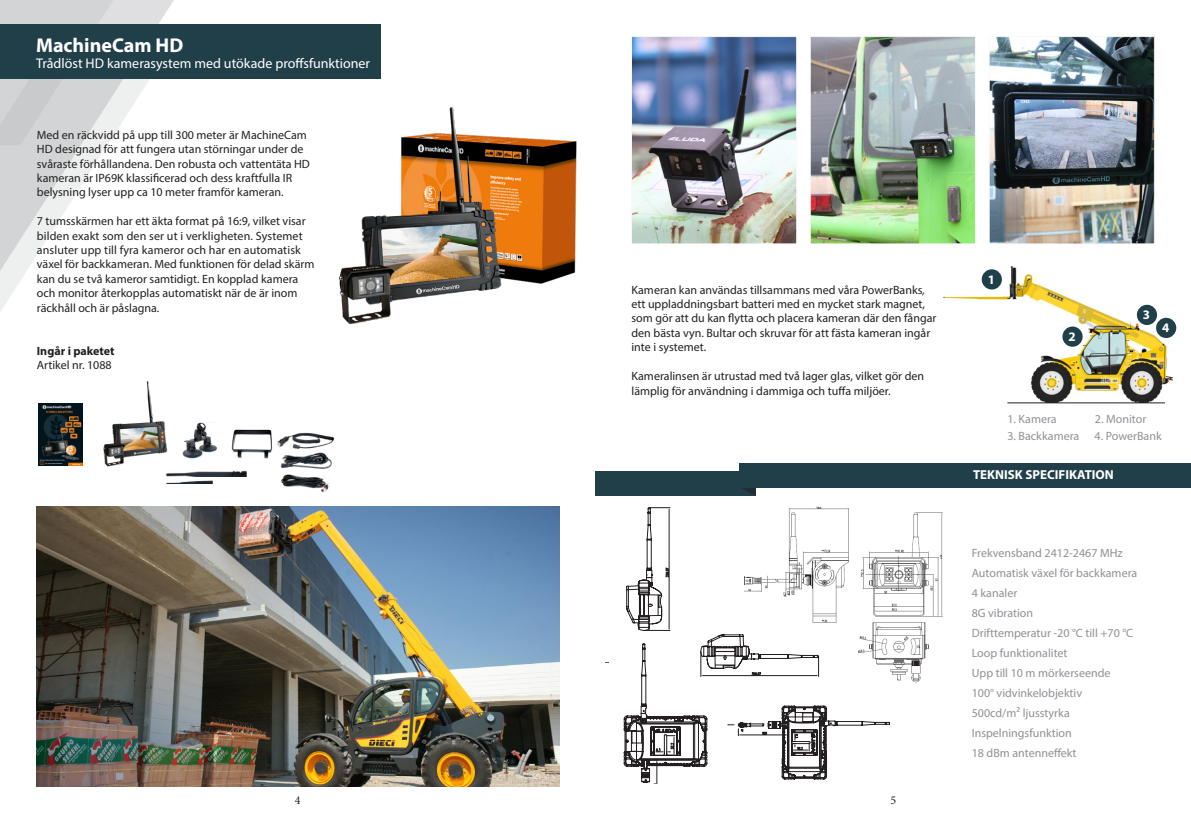
<style>
.page{position:relative;width:1191px;height:823px;background:#fff}
.page>*{position:absolute;margin:0;border:0;box-sizing:border-box;transform-origin:0 0}
.t1{font:700 20px "Myriad Pro";color:#fff}
.t2{font:14px "Myriad Pro";color:#fff}
.t3{font:700 13px "Myriad Pro";color:#fff}
.t4{font:12px/14.4px "Myriad Pro";color:#231f20}
.t5{font:12px "Myriad Pro";color:#919096}
.t6{font:700 12px "Myriad Pro";color:#231f20}
.t7{font:12px "Minion Pro";color:#231f20}
</style>
<div class="page">
<svg style="left:0;top:145px;width:107px;height:167px"></svg>
<svg style="left:0;top:0;width:174px;height:145px"></svg>
<img style="left:510px;top:137px;width:67px;height:147px">
<img style="left:633px;top:38px;width:162px;height:204px">
<div style="left:631px;top:36px;width:166px;height:208px;border:1px solid #f9f9f9"></div>
<img style="left:812px;top:38px;width:162px;height:204px">
<div style="left:810px;top:36px;width:166px;height:208px;border:1px solid #f9f9f9"></div>
<img style="left:990px;top:38px;width:162px;height:204px">
<div style="left:988px;top:36px;width:166px;height:208px;border:1px solid #f9f9f9"></div>
<img style="left:36px;top:506px;width:523px;height:280px">
<div style="left:595px;top:471px;width:161px;height:24px;background:#213f49"></div>
<div style="left:739px;top:462px;width:452px;height:25px;background:#213f49"></div>
<img style="left:944px;top:266px;width:228px;height:136px">
<div style="left:0;top:24px;width:380px;height:55px;background:#213f49"></div>
<img style="left:889px;top:512px;width:54px;height:171px">
<img style="left:103px;top:381px;width:65px;height:86px">
<img style="left:167px;top:480px;width:45px;height:3px">
<img style="left:166px;top:470px;width:81px;height:6px">
<img style="left:277px;top:432px;width:58px;height:17px">
<img style="left:182px;top:422px;width:35px;height:37px">
<img style="left:38px;top:403px;width:45px;height:62px">
<img style="left:232px;top:429px;width:40px;height:29px">
<img style="left:281px;top:452px;width:51px;height:17px">
<img style="left:281px;top:474px;width:48px;height:18px">
<div style="left:981px;top:269px;width:21px;height:20px;background:#213f49;border-radius:50%"></div>
<div style="left:1062px;top:326px;width:20px;height:20px;background:#213f49;border-radius:50%"></div>
<div style="left:1136px;top:304px;width:21px;height:21px;background:#213f49;border-radius:50%"></div>
<div style="left:1156px;top:317px;width:20px;height:21px;background:#213f49;border-radius:50%"></div>
<hr style="left:1007px;top:402px;width:158px;height:1px;background:#231f20">
<img style="left:338px;top:107px;width:172px;height:218px">
<svg style="left:606px;top:487px;width:283px;height:297px"></svg>
<p class="t1" style="left:36px;top:32px;width:149px">MachineCam HD</p>
<p class="t2" style="left:36px;top:55px;width:336px">Trådlöst HD kamerasystem med utökade proffsfunktioner</p>
<p class="t4" style="left:37px;top:127px;width:274px">Med en räckvidd på upp till 300 meter är MachineCam HD designad för att fungera utan störningar under de svåraste förhållandena. Den robusta och vattentäta HD kameran är IP69K klassificerad och dess kraftfulla IR</p>
<p class="t4" style="left:37px;top:185px;width:248px">belysning lyser upp ca 10 meter framför kameran.</p>
<p class="t4" style="left:37px;top:214px;width:270px">7 tumsskärmen har ett äkta format på 16:9, vilket visar bilden exakt som den ser ut i verkligheten. Systemet</p>
<p class="t4" style="left:37px;top:242px;width:279px">ansluter upp till fyra kameror och har en automatisk växel för backkameran. Med funktionen för delad skärm kan du se två kameror samtidigt. En kopplad kamera och monitor återkopplas automatiskt när de är inom räckhåll och är påslagna.</p>
<p class="t6" style="left:37px;top:343px;width:79px">Ingår i paketet</p>
<p class="t4" style="left:37px;top:358px;width:76px">Artikel nr. 1088</p>
<p class="t4" style="left:631px;top:282px;width:295px">Kameran kan användas tillsammans med våra PowerBanks,</p>
<p class="t4" style="left:631px;top:296px;width:295px">ett uppladdningsbart batteri med en mycket stark magnet,</p>
<p class="t4" style="left:631px;top:311px;width:306px">som gör att du kan flytta och placera kameran där den fångar</p>
<p class="t4" style="left:631px;top:325px;width:300px">den bästa vyn. Bultar och skruvar för att fästa kameran ingår</p>
<p class="t4" style="left:631px;top:340px;width:76px">inte i systemet.</p>
<p class="t4" style="left:631px;top:368px;width:294px">Kameralinsen är utrustad med två lager glas, vilket gör den</p>
<p class="t4" style="left:631px;top:383px;width:261px">lämplig för användning i dammiga och tuffa miljöer.</p>
<p class="t7" style="left:295px;top:791px;width:7px">4</p>
<p class="t7" style="left:890px;top:791px;width:7px">5</p>
<p class="t3" style="left:987px;top:271px;width:9px">1</p>
<p class="t3" style="left:1068px;top:328px;width:9px">2</p>
<p class="t3" style="left:1142px;top:306px;width:9px">3</p>
<p class="t3" style="left:1162px;top:319px;width:9px">4</p>
<p class="t5" style="left:1007px;top:411px;width:51px">1. Kamera</p>
<p class="t5" style="left:1094px;top:411px;width:53px">2. Monitor</p>
<p class="t5" style="left:1007px;top:428px;width:73px">3. Backkamera</p>
<p class="t5" style="left:1094px;top:428px;width:68px">4. PowerBank</p>
<p class="t3" style="left:973px;top:466px;width:142px">TEKNISK SPECIFIKATION</p>
<p class="t5" style="left:971px;top:545px;width:153px">Frekvensband 2412-2467 MHz</p>
<p class="t5" style="left:971px;top:565px;width:167px">Automatisk växel för backkamera</p>
<p class="t5" style="left:971px;top:585px;width:47px">4 kanaler</p>
<p class="t5" style="left:971px;top:605px;width:63px">8G vibration</p>
<p class="t5" style="left:971px;top:625px;width:163px">Drifttemperatur -20 °C till +70 °C</p>
<p class="t5" style="left:971px;top:645px;width:97px">Loop funktionalitet</p>
<p class="t5" style="left:971px;top:665px;width:140px">Upp till 10 m mörkerseende</p>
<p class="t5" style="left:971px;top:685px;width:112px">100° vidvinkelobjektiv</p>
<p class="t5" style="left:971px;top:705px;width:100px">500cd/m² ljusstyrka</p>
<p class="t5" style="left:971px;top:725px;width:102px">Inspelningsfunktion</p>
<p class="t5" style="left:971px;top:745px;width:106px">18 dBm antenneffekt</p>
</div>
